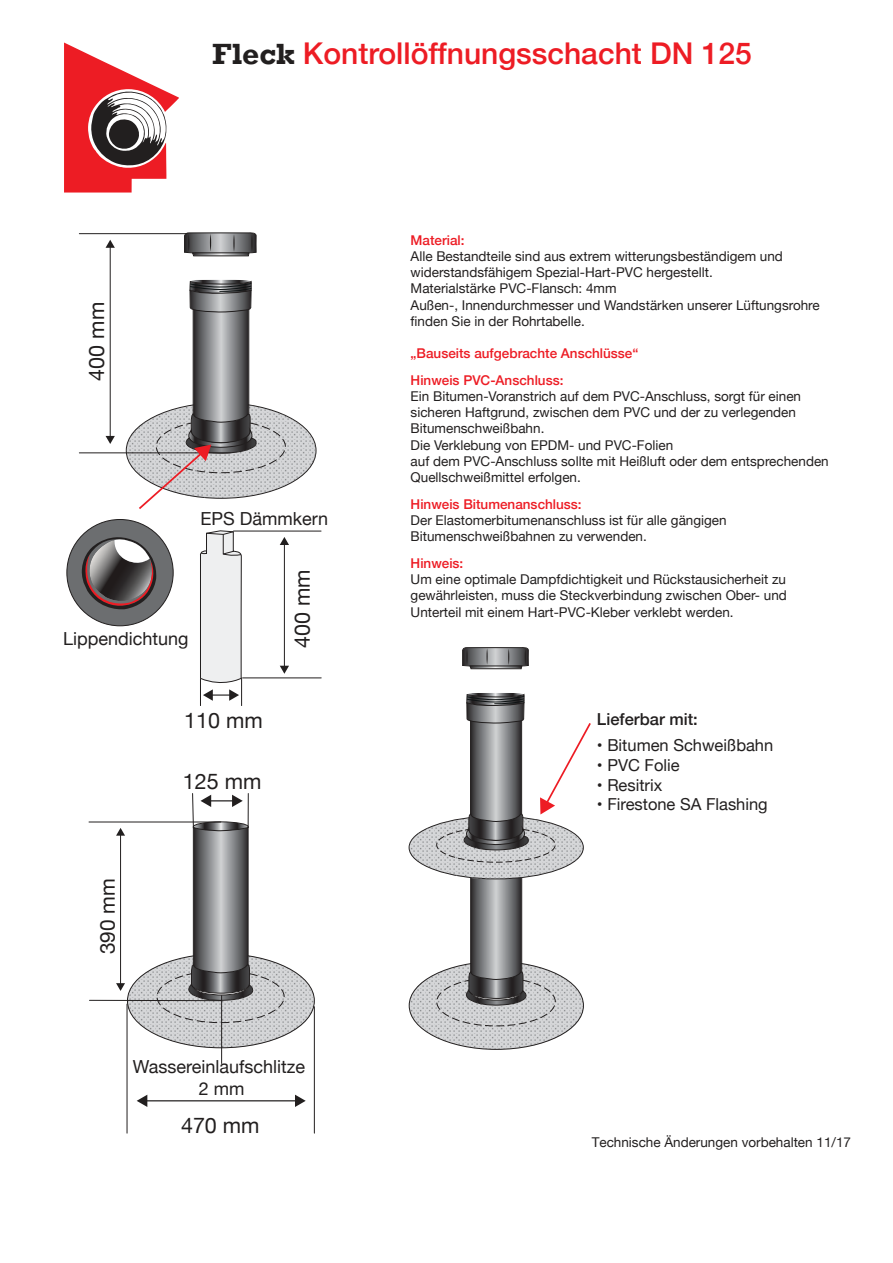
<style>
.page{position:relative;width:893px;height:1263px;background:#fff}
.page>*{position:absolute;margin:0;border:0;box-sizing:border-box;transform-origin:0 0}
.t1{font:500 30px "Helvetica Neue";color:#ed1c24}
.t2{font:21.45px "Helvetica Neue";color:#221f1f}
.t3{font:20.85px "Helvetica Neue";color:#221f1f}
.t4{font:18px/21.6px "Helvetica Neue";color:#221f1f;text-align:center}
.t5{font:16.5px "Helvetica Neue";color:#221f1f}
.t6{font:500 16.5px "Helvetica Neue";color:#221f1f}
.t7{font:13.5px/16.2px "Helvetica Neue";color:#221f1f}
.t8{font:500 13.5px/26.7px "Helvetica Neue";color:#ed1c24}
.s1{font-family:"Rockwell";font-weight:700;color:#221f1f}
</style>
<div class="page">
<svg style="left:64px;top:43px;width:115px;height:150px"></svg>
<hr style="left:79px;top:233px;width:151px;height:1px;background:#221f1f">
<hr style="left:110px;top:246px;width:1px;height:191px;background:#221f1f">
<svg style="left:106px;top:240px;width:9px;height:8px"></svg>
<svg style="left:106px;top:436px;width:9px;height:8px"></svg>
<hr style="left:79px;top:452px;width:151px;height:1px;background:#221f1f">
<hr style="left:89px;top:821px;width:132px;height:1px;background:#221f1f">
<hr style="left:89px;top:1000px;width:132px;height:1px;background:#221f1f">
<svg style="left:116px;top:793px;width:199px;height:255px"></svg>
<hr style="left:127px;top:1004px;width:1px;height:129px;background:#221f1f">
<hr style="left:314px;top:1007px;width:1px;height:126px;background:#221f1f">
<hr style="left:146px;top:1100px;width:151px;height:1px;background:#221f1f">
<svg style="left:295px;top:1095px;width:11px;height:12px"></svg>
<svg style="left:137px;top:1095px;width:10px;height:12px"></svg>
<hr style="left:221px;top:995px;width:1px;height:68px;background:#221f1f">
<div style="left:67px;top:519px;width:106px;height:107px;background:#6c6e70;border-radius:50%"></div>
<svg style="left:81px;top:529px;width:81px;height:83px"></svg>
<svg style="left:200px;top:530px;width:42px;height:176px;background:#dfdfe0"></svg>
<hr style="left:233px;top:530px;width:88px;height:1px;background:#221f1f">
<hr style="left:243px;top:677px;width:78px;height:1px;background:#221f1f">
<hr style="left:284px;top:544px;width:1px;height:123px;background:#221f1f">
<svg style="left:280px;top:537px;width:9px;height:8px"></svg>
<svg style="left:280px;top:666px;width:9px;height:8px"></svg>
<svg style="left:126px;top:279px;width:190px;height:230px"></svg>
<svg style="left:184px;top:232px;width:73px;height:24px;background:#7a7a7c"></svg>
<svg style="left:462px;top:647px;width:67px;height:22px"></svg>
<img style="left:468px;top:693px;width:54px;height:1px">
<svg style="left:408px;top:694px;width:183px;height:355px"></svg>
<h1 class="t1" style="left:212px;top:42px;width:541px"><span class="s1">Fleck</span> Kontrollöffnungsschacht DN 125</h1>
<h2 class="t2" style="left:86px;top:381px;width:80px;rotate:-90deg">400 mm</h2>
<h3 class="t4" style="left:200px;top:508px;width:129px">EPS Dämmkern</h3>
<h3 class="t4" style="left:63px;top:628px;width:127px">Lippendichtung</h3>
<h2 class="t2" style="left:291px;top:648px;width:80px;rotate:-90deg">400 mm</h2>
<p class="t8" style="left:411px;top:228px;width:56px">Material:</p>
<p class="t7" style="left:411px;top:249px;width:411px">Alle Bestandteile sind aus extrem witterungsbeständigem und widerstandsfähigem Spezial-Hart-PVC hergestellt.<br>Materialstärke PVC-Flansch: 4mm<br>Außen-, Innendurchmesser und Wandstärken unserer Lüftungsrohre finden Sie in der Rohrtabelle.</p>
<p class="t8" style="left:411px;top:341px;width:229px">„Bauseits aufgebrachte Anschlüsse“<br>Hinweis PVC-Anschluss:</p>
<p class="t7" style="left:411px;top:389px;width:420px">Ein Bitumen-Voranstrich auf dem PVC-Anschluss, sorgt für einen sicheren Haftgrund, zwischen dem PVC und der zu verlegenden Bitumenschweißbahn.<br>Die Verklebung von EPDM- und PVC-Folien<br>auf dem PVC-Anschluss sollte mit Heißluft oder dem entsprechenden Quellschweißmittel erfolgen.</p>
<p class="t8" style="left:411px;top:492px;width:173px">Hinweis Bitumenanschluss:</p>
<p class="t7" style="left:411px;top:513px;width:318px">Der Elastomerbitumenanschluss ist für alle gängigen<br>Bitumenschweißbahnen zu verwenden.</p>
<p class="t8" style="left:411px;top:551px;width:54px">Hinweis:</p>
<p class="t7" style="left:411px;top:572px;width:378px;text-align:justify">Um eine optimale Dampfdichtigkeit und Rückstausicherheit zu gewährleisten, muss die Steckverbindung zwischen Ober- und Unterteil mit einem Hart-PVC-Kleber verklebt werden.</p>
<h3 class="t3" style="left:96px;top:954px;width:77px;rotate:-90deg">390 mm</h3>
<h2 class="t2" style="left:184px;top:709px;width:80px">110 mm</h2>
<h2 class="t2" style="left:183px;top:770px;width:80px">125 mm</h2>
<h3 class="t4" style="left:133px;top:1056px;width:174px">Wassereinlaufschlitze<br>2 mm</h3>
<h2 class="t2" style="left:181px;top:1114px;width:80px">470 mm</h2>
<p class="t6" style="left:597px;top:713px;width:102px">Lieferbar mit:</p>
<p class="t5" style="left:597px;top:733px;width:178px">• Bitumen Schweißbahn</p>
<p class="t5" style="left:597px;top:753px;width:84px">• PVC Folie</p>
<p class="t5" style="left:597px;top:773px;width:67px">• Resitrix</p>
<p class="t5" style="left:597px;top:793px;width:172px">• Firestone SA Flashing</p>
<p class="t7" style="left:592px;top:1135px;width:261px">Technische Änderungen vorbehalten 11/17</p>
</div>
